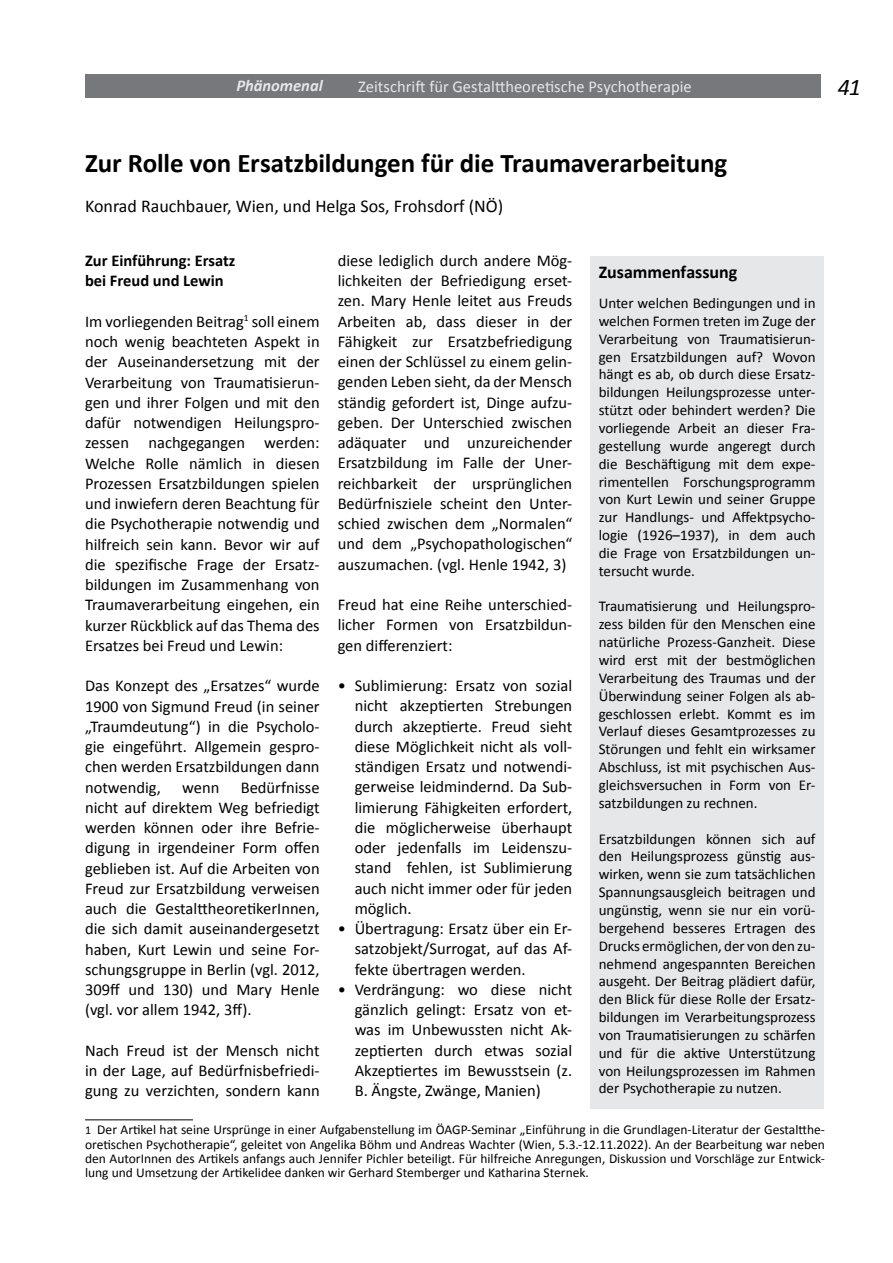
<style>
.page{position:relative;width:893px;height:1263px;background:#fff}
.page>*{position:absolute;margin:0;border:0;box-sizing:border-box;transform-origin:0 0}
.t1{font:700 27px "Calibri";letter-spacing:-.005em;color:#000}
.t2{font:italic 24px "Calibri";color:#000}
.t3{font:18px "Calibri";color:#000}
.t4{font:700 18px "Calibri";color:#000}
.t5{font:16.5px/20.2px "Calibri";color:#000;text-align:justify}
.t6{font:16.5px "Calibri";color:#e6e7e8}
.t7{font:700 16.5px/20.2px "Calibri";color:#000}
.t8{font:italic 700 16.5px "Calibri";color:#e6e7e8}
.t9{font:15px/17.9px "Calibri";color:#000;text-align:justify}
.t10{font:13.5px/14.4px "Calibri";color:#000;text-align:justify}
.s1{font-size:12px}
</style>
<div class="page">
<div style="left:85px;top:74px;width:736px;height:24px;background:#77787b"></div>
<hr style="left:85px;top:1119px;width:108px;height:1px;background:#000">
<div style="left:590px;top:256px;width:234px;height:852px;background:#e6e7e8"></div>
<p class="t8" style="left:236px;top:74px;width:88px">Phänomenal</p>
<p class="t6" style="left:358px;top:75px;width:335px">Zeitschrift für Gestalttheoretische Psychotherapie</p>
<h2 class="t2" style="left:838px;top:70px;width:25px">41</h2>
<h1 class="t1" style="left:85px;top:144px;width:644px">Zur Rolle von Ersatzbildungen für die Traumaverarbeitung</h1>
<p class="t3" style="left:85px;top:193px;width:420px">Konrad Rauchbauer, Wien, und Helga Sos, Frohsdorf (NÖ)</p>
<p class="t7" style="left:85px;top:250px;width:152px">Zur Einführung: Ersatz bei Freud und Lewin</p>
<p class="t5" style="left:85px;top:311px;width:236px">Im vorliegenden Beitrag<sup>1</sup> soll einem noch wenig beachteten Aspekt in der Auseinandersetzung mit der Verarbeitung von Traumatisierun&shy;gen und ihrer Folgen und mit den dafür notwendigen Heilungspro&shy;zessen nachgegangen werden:<br>Welche Rolle nämlich in diesen Prozessen Ersatzbildungen spielen und inwiefern deren Beachtung für die Psychotherapie notwendig und hilfreich sein kann. Bevor wir auf die spezifische Frage der Ersatz&shy;bildungen im Zusammenhang von Traumaverarbeitung eingehen, ein kurzer Rückblick auf das Thema des Ersatzes bei Freud und Lewin:</p>
<p class="t5" style="left:85px;top:675px;width:236px">Das Konzept des „Ersatzes“ wurde 1900 von Sigmund Freud (in seiner „Traumdeutung“) in die Psycholo&shy;gie eingeführt. Allgemein gespro&shy;chen werden Ersatzbildungen dann notwendig,</p>
<p class="t5" style="left:85px;top:776px;width:236px;text-indent:156px">Bedürfnisse nicht auf direktem Weg befriedigt werden können oder ihre Befrie&shy;digung in irgendeiner Form offen geblieben ist. Auf die Arbeiten von Freud zur Ersatzbildung verweisen auch die GestalttheoretikerInnen, die sich damit auseinandergesetzt haben, Kurt Lewin und seine For&shy;schungsgruppe in Berlin (vgl. 2012, 309ff und 130) und Mary Henle (vgl. vor allem 1942, 3ff).</p>
<p class="t5" style="left:85px;top:1040px;width:236px">Nach Freud ist der Mensch nicht in der Lage, auf Bedürfnisbefriedi&shy;gung zu verzichten, sondern kann</p>
<p class="t5" style="left:182px;top:776px;width:39px">wenn</p>
<p class="t5" style="left:338px;top:250px;width:236px">diese lediglich durch andere Mög&shy;lichkeiten der Befriedigung erset&shy;zen. Mary Henle leitet aus Freuds Arbeiten ab, dass dieser in der Fähigkeit zur Ersatzbefriedigung einen der Schlüssel zu einem gelin&shy;genden Leben sieht, da der Mensch ständig gefordert ist, Dinge aufzu&shy;geben. Der Unterschied zwischen adäquater und unzureichender Ersatzbildung im Falle der Uner&shy;reichbarkeit der ursprünglichen Bedürfnisziele scheint den Unter&shy;schied zwischen dem „Normalen“ und dem „Psychopathologischen“ auszumachen. (vgl. Henle 1942, 3)</p>
<p class="t5" style="left:338px;top:594px;width:236px">Freud hat eine Reihe unterschied&shy;licher Formen von Ersatzbildun&shy;gen differenziert:</p>
<p class="t5" style="left:355px;top:675px;width:219px;text-indent:-17px">• Sublimierung: Ersatz von sozial nicht akzeptierten Strebungen durch akzeptierte. Freud sieht diese Möglichkeit nicht als voll&shy;ständigen Ersatz und notwendi&shy;gerweise leidmindernd. Da Sub&shy;limierung Fähigkeiten erfordert, die möglicherweise überhaupt oder jedenfalls im Leidenszu&shy;stand fehlen, ist Sublimierung auch nicht immer oder für jeden möglich.</p>
<p class="t5" style="left:355px;top:918px;width:219px;text-indent:-17px">• Übertragung: Ersatz über ein Er&shy;satzobjekt/Surrogat, auf das Af&shy;fekte übertragen werden.</p>
<p class="t5" style="left:355px;top:979px;width:219px;text-indent:-17px">• Verdrängung: wo diese nicht gänzlich gelingt: Ersatz von et&shy;was im Unbewussten nicht Ak&shy;zeptierten durch etwas sozial Akzeptiertes im Bewusstsein (z.<br>B. Ängste, Zwänge, Manien)</p>
<p class="t4" style="left:599px;top:259px;width:140px">Zusammenfassung</p>
<p class="t9" style="left:599px;top:294px;width:218px">Unter welchen Bedingungen und in welchen Formen treten im Zuge der Verarbeitung von Traumatisierun&shy;gen Ersatzbildungen auf? Wovon hängt es ab, ob durch diese Ersatz&shy;bildungen Heilungsprozesse unter&shy;stützt oder behindert werden? Die vorliegende Arbeit an dieser Fra&shy;gestellung wurde angeregt durch die Beschäftigung mit dem expe&shy;rimentellen Forschungsprogramm von Kurt Lewin und seiner Gruppe zur Handlungs- und Affektpsycho&shy;logie (1926–1937), in dem auch die Frage von Ersatzbildungen un&shy;tersucht wurde.</p>
<p class="t9" style="left:599px;top:597px;width:218px">Traumatisierung und Heilungspro&shy;zess bilden für den Menschen eine natürliche Prozess-Ganzheit. Diese wird erst mit der bestmöglichen Verarbeitung des Traumas und der Überwindung seiner Folgen als ab&shy;geschlossen erlebt. Kommt es im Verlauf dieses Gesamtprozesses zu Störungen und fehlt ein wirksamer Abschluss, ist mit psychischen Aus&shy;gleichsversuchen in Form von Er&shy;satzbildungen zu rechnen.</p>
<p class="t9" style="left:599px;top:829px;width:218px">Ersatzbildungen können sich auf den Heilungsprozess günstig aus&shy;wirken, wenn sie zum tatsächlichen Spannungsausgleich beitragen und ungünstig, wenn sie nur ein vorü&shy;bergehend besseres Ertragen des Drucks ermöglichen, der von den zu&shy;nehmend angespannten Bereichen ausgeht. Der Beitrag plädiert dafür, den Blick für diese Rolle der Ersatz&shy;bildungen im Verarbeitungsprozess von Traumatisierungen zu schärfen und für die aktive Unterstützung von Heilungsprozessen im Rahmen der Psychotherapie zu nutzen.</p>
<p class="t10" style="left:85px;top:1122px;width:741px"><span class="s1">1</span> Der Artikel hat seine Ursprünge in einer Aufgabenstellung im ÖAGP-Seminar „Einführung in die Grundlagen-Literatur der Gestaltthe&shy;oretischen Psychotherapie“, geleitet von Angelika Böhm und Andreas Wachter (Wien, 5.3.-12.11.2022). An der Bearbeitung war neben den AutorInnen des Artikels anfangs auch Jennifer Pichler beteiligt. Für hilfreiche Anregungen, Diskussion und Vorschläge zur Entwick&shy;lung und Umsetzung der Artikelidee danken wir Gerhard Stemberger und Katharina Sternek.</p>
</div>
